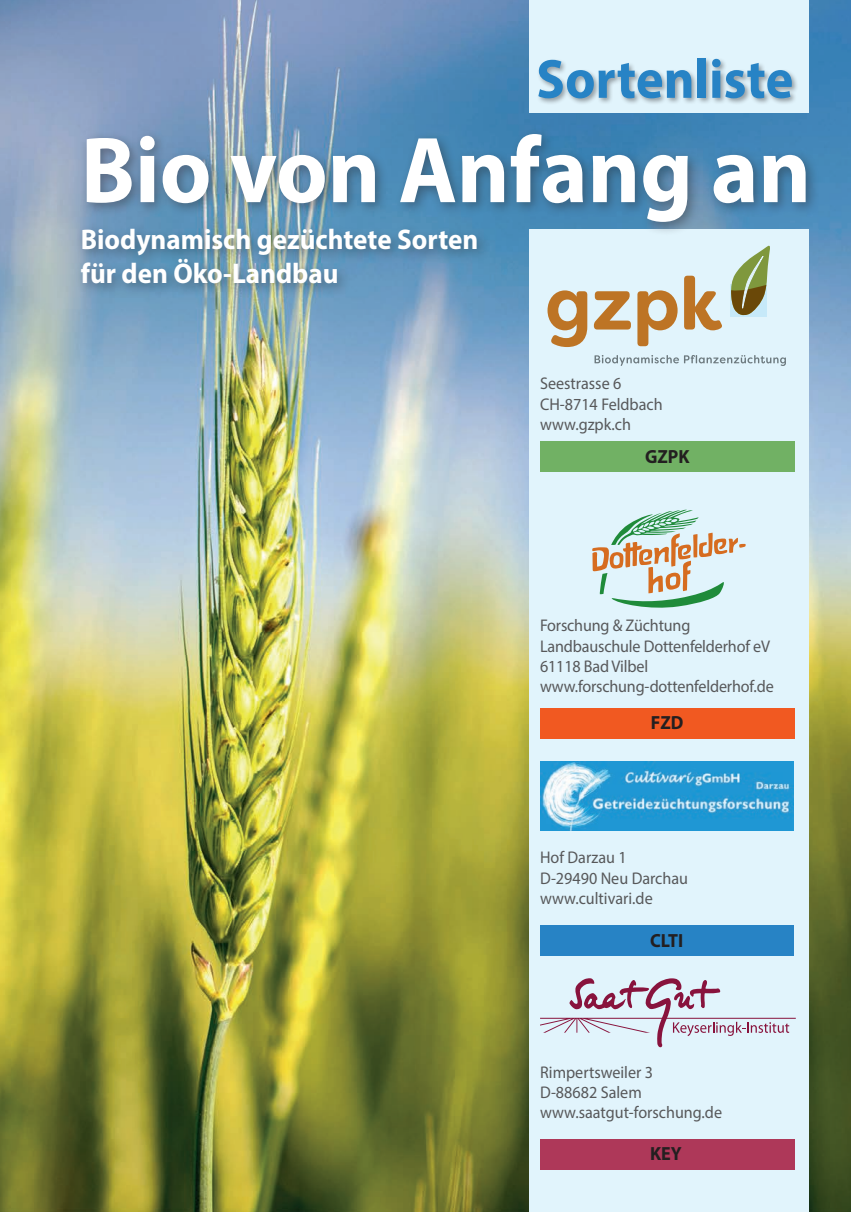
<style>
.page{position:relative;width:851px;height:1212px;background:#fff}
.page>*{position:absolute;margin:0;border:0;box-sizing:border-box;transform-origin:0 0}
.t1{font:700 94.5px "Myriad Pro";color:#fff;scale:.95 1}
.t2{font:700 55.5px "Myriad Pro";color:#2783c5;scale:.95 1}
.t3{font:700 28.5px/34.2px "Myriad Pro";color:#fff;scale:.95 1}
.t4{font:700 19.05px "Myriad Pro";color:#231f20;scale:.95 1}
.t5{font:16.95px/20.4px "Myriad Pro";color:#57585a;scale:.95 1}
</style>
<div class="page">
<img style="left:0;top:0;width:850px;height:1212px">
<div style="left:529px;top:230px;width:279px;height:982px;background:#e1f4fc"></div>
<div style="left:529px;top:0;width:279px;height:112px;background:#e1f4fc"></div>
<div style="left:75px;top:128px;width:744px;height:169px;background:#231f20;opacity:.4"></div>
<div style="left:537px;top:57px;width:262px;height:49px;background:#231f20;opacity:.4"></div>
<img style="left:540px;top:761px;width:253px;height:70px">
<div style="left:540px;top:926px;width:253px;height:30px;background:#2783c5"></div>
<svg style="left:540px;top:978px;width:255px;height:69px"></svg>
<div style="left:540px;top:1139px;width:254px;height:30px;background:#ae3859"></div>
<svg style="left:592px;top:510px;width:153px;height:98px"></svg>
<div style="left:540px;top:709px;width:254px;height:30px;background:#f15921"></div>
<svg style="left:547px;top:276px;width:175px;height:71px"></svg>
<svg style="left:594px;top:355px;width:191px;height:11px"></svg>
<svg style="left:728px;top:246px;width:41px;height:70px"></svg>
<div style="left:540px;top:442px;width:254px;height:30px;background:#71b164"></div>
<h2 class="t2" style="left:536px;top:43px;width:272px">Sortenliste</h2>
<h1 class="t1" style="left:81px;top:109px;width:770px">Bio von Anfang an</h1>
<h3 class="t3" style="left:81px;top:221px;width:420px">Biodynamisch gezüchtete Sorten für den Öko-Landbau</h3>
<p class="t5" style="left:540px;top:373px;width:131px">Seestrasse 6<br>CH-8714 Feldbach www.gzpk.ch</p>
<p class="t4" style="left:645px;top:444px;width:48px">GZPK</p>
<p class="t5" style="left:540px;top:615px;width:247px">Forschung &amp; Züchtung<br>Landbauschule Dottenfelderhof eV<br>61118 Bad Vilbel www.forschung-dottenfelderhof.de</p>
<p class="t4" style="left:650px;top:710px;width:36px">FZD</p>
<p class="t5" style="left:540px;top:847px;width:157px">Hof Darzau 1<br>D-29490 Neu Darchau www.cultivari.de</p>
<p class="t4" style="left:650px;top:928px;width:36px">CLTI</p>
<p class="t5" style="left:540px;top:1061px;width:193px">Rimpertsweiler 3<br>D-88682 Salem www.saatgut-forschung.de</p>
<p class="t4" style="left:650px;top:1141px;width:35px">KEY</p>
</div>
